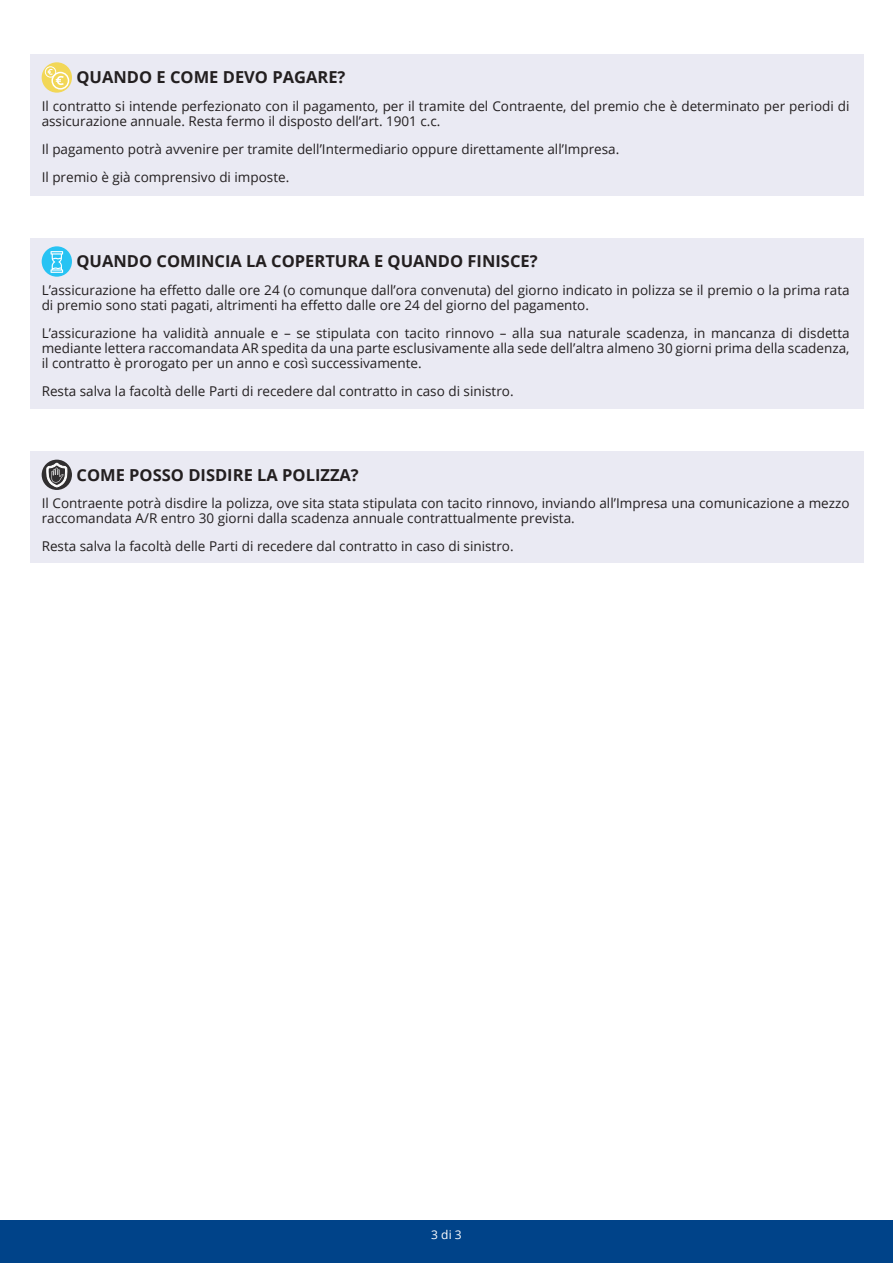
<style>
.page{position:relative;width:893px;height:1263px;background:#fff}
.page>*{position:absolute;margin:0;border:0;box-sizing:border-box;transform-origin:0 0}
.t1{font:700 16.5px "Open Sans";color:#231f20}
.t2{font:13.5px/15px "Open Sans";color:#231f20}
.t3{font:12px "Open Sans";color:#fff}
</style>
<div class="page">
<div style="left:0;top:1220px;width:893px;height:43px;background:#004389"></div>
<div style="left:30px;top:54px;width:833px;height:141px;background:#eaeaf3"></div>
<svg style="left:42px;top:62px;width:30px;height:31px"></svg>
<svg style="left:52px;top:73px;width:17px;height:16px"></svg>
<div style="left:51px;top:72px;width:18px;height:18px;border:2px solid #fff;border-radius:50%"></div>
<div style="left:45px;top:67px;width:11px;height:10px;border:1px solid #fff;border-radius:50%"></div>
<svg style="left:48px;top:69px;width:16px;height:16px"></svg>
<div style="left:30px;top:238px;width:833px;height:171px;background:#eaeaf3"></div>
<div style="left:42px;top:246px;width:30px;height:31px;background:#27c3f3;border-radius:50%"></div>
<svg style="left:51px;top:251px;width:12px;height:22px"></svg>
<div style="left:30px;top:451px;width:833px;height:112px;background:#eaeaf3"></div>
<svg style="left:42px;top:460px;width:30px;height:30px"></svg>
<svg style="left:47px;top:463px;width:20px;height:24px"></svg>
<p class="t1" style="left:76px;top:66px;width:270px">QUANDO E COME DEVO PAGARE?</p>
<p class="t2" style="left:42px;top:98px;width:809px">Il contratto si intende perfezionato con il pagamento, per il tramite del Contraente, del premio che è determinato per periodi di assicurazione annuale. Resta fermo il disposto dell’art. 1901 c.c.</p>
<p class="t2" style="left:42px;top:135px;width:579px;line-height:27.8px">Il pagamento potrà avvenire per tramite dell’Intermediario oppure direttamente all’Impresa.<br>Il premio è già comprensivo di imposte.</p>
<p class="t1" style="left:76px;top:250px;width:463px">QUANDO COMINCIA LA COPERTURA E QUANDO FINISCE?</p>
<p class="t2" style="left:42px;top:282px;width:809px">L’assicurazione ha effetto dalle ore 24 (o comunque dall’ora convenuta) del giorno indicato in polizza se il premio o la prima rata di premio sono stati pagati, altrimenti ha effetto dalle ore 24 del giorno del pagamento.</p>
<p class="t2" style="left:42px;top:325px;width:809px;text-align:justify">L’assicurazione ha validità annuale e – se stipulata con tacito rinnovo – alla sua naturale scadenza, in mancanza di disdetta mediante lettera raccomandata AR spedita da una parte esclusivamente alla sede dell’altra almeno 30 giorni prima della scadenza, il contratto è prorogato per un anno e così successivamente.</p>
<p class="t2" style="left:42px;top:383px;width:473px">Resta salva la facoltà delle Parti di recedere dal contratto in caso di sinistro.</p>
<p class="t1" style="left:76px;top:463px;width:284px">COME POSSO DISDIRE LA POLIZZA?</p>
<p class="t2" style="left:42px;top:496px;width:809px">Il Contraente potrà disdire la polizza, ove sita stata stipulata con tacito rinnovo, inviando all’Impresa una comunicazione a mezzo raccomandata A/R entro 30 giorni dalla scadenza annuale contrattualmente prevista.</p>
<p class="t2" style="left:42px;top:538px;width:473px">Resta salva la facoltà delle Parti di recedere dal contratto in caso di sinistro.</p>
<p class="t3" style="left:431px;top:1227px;width:32px">3 di 3</p>
</div>
